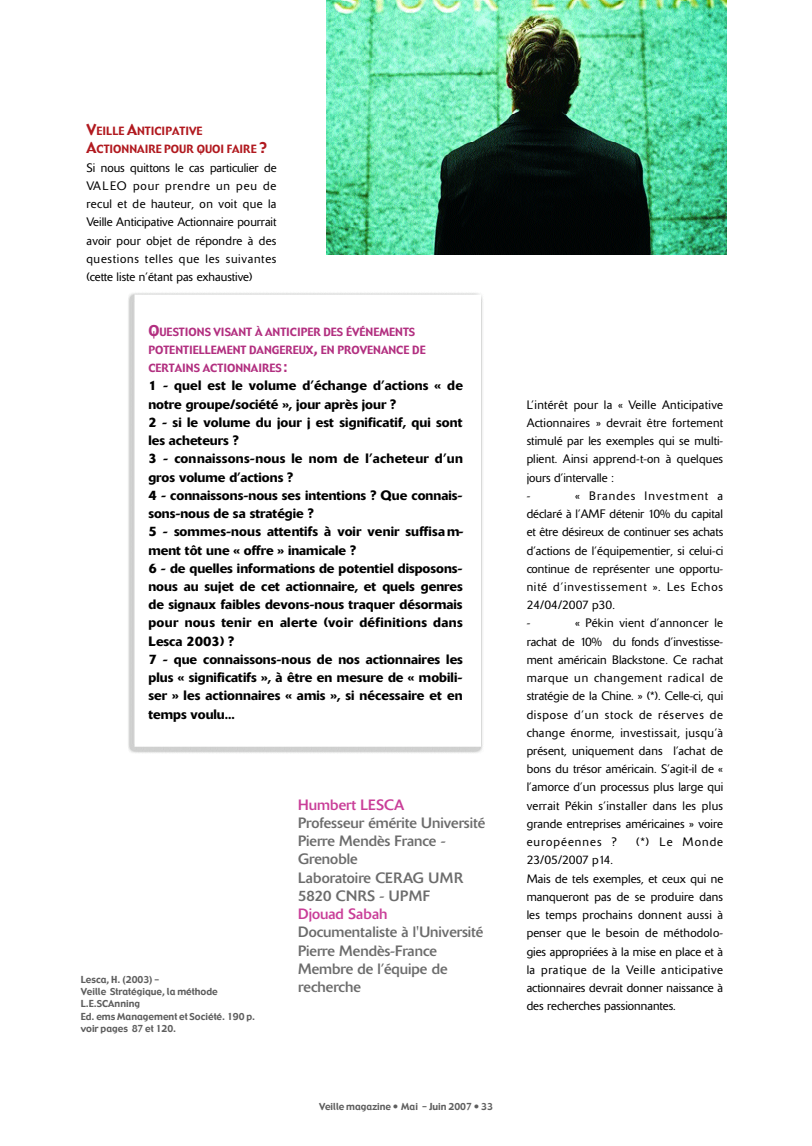
<style>
.page{position:relative;width:812px;height:1146px;background:#fff}
.page>*{position:absolute;margin:0;border:0;box-sizing:border-box;transform-origin:0 0}
.t1{font:14.85px/18.1px "Delta";color:#6c6c6c}
.t2{font:14.85px "Delta";color:#c93e98}
.t3{font:500 13.5px/18.1px "Delta";color:#000}
.t4{font:300 12.15px/18.1px "Delta";letter-spacing:.005em;color:#000}
.t5{font:11.1px/18.3px "Gadget";color:#b22f80}
.t6{font:11.1px/18.5px "Gadget";color:#b1191f}
.t7{font:9.45px/12.1px "Gadget";color:#5e5e5e}
.s1{font-size:14.85px}
</style>
<div class="page">
<img style="left:128px;top:293px;width:355px;height:460px">
<img style="left:326px;top:0;width:400px;height:255px">
<p class="t6" style="left:86px;top:122px;width:182px"><span class="s1">V</span>EILLE <span class="s1">A</span>NTICIPATIVE<br><span class="s1">A</span>CTIONNAIRE POUR QUOI FAIRE <span class="s1">?</span></p>
<p class="t4" style="left:86px;top:159px;width:191px;text-align:justify">Si nous quittons le cas particulier de VA L EO pour prendre un peu de recul et de hauteur, on voit que la Veille Anticipative Actionnaire pourrait avoir pour objet de répondre à des questions telles que les suivantes (cette liste n’étant pas exhaustive)</p>
<p class="t5" style="left:148px;top:322px;width:279px"><span class="s1">Q</span>UESTIONS VISANT À ANTICIPER DES ÉVÉNEMENTS<br>POTENTIELLEMENT DANGEREUX<span class="s1">,</span> EN PROVENANCE DE<br>CERTAINS ACTIONNAIRES <span class="s1">:</span></p>
<p class="t3" style="left:148px;top:378px;width:316px">1 - quel est le volume d’échange d’actions « de notre groupe/société », jour après jour ?<br>2 - si le volume du jour j est significatif, qui sont les acheteurs ?<br>3 - connaissons-nous le nom de l’acheteur d’un gros volume d’actions ?<br>4 - connaissons-nous ses intentions ? Que connais&shy;sons-nous de sa stratégie ?<br>5 - sommes-nous attentifs à voir venir suffisa m&shy;ment tôt une « offre » inamicale ?<br>6 - de quelles informations de potentiel disposons&shy;nous au sujet de cet actionnaire, et quels genres de signaux faibles devons-nous traquer désormais pour nous tenir en alerte (voir définitions dans Lesca 2003) ?<br>7 - que connaissons-nous de nos actionnaires les plus « significatifs », à être en mesure de « mobili&shy;ser » les actionnaires « amis », si nécessaire et en temps voulu...</p>
<p class="t7" style="left:81px;top:973px;width:176px">Lesca, H. (2003) –<br>Veille Stratégique, la méthode<br>L.E.SCAnning<br>Ed. ems Management et Société. 190 p. voir pages 87 et 120.</p>
<p class="t2" style="left:298px;top:799px;width:108px">Humbert LESCA</p>
<p class="t1" style="left:298px;top:815px;width:189px">Professeur émérite Université<br>Pierre Mendès France -<br>Grenoble<br>Laboratoire CERAG UMR<br>5820 CNRS - UPMF</p>
<p class="t2" style="left:298px;top:908px;width:91px">Djouad Sabah</p>
<p class="t1" style="left:298px;top:924px;width:187px">Documentaliste à l'Université<br>Pierre Mendès-France<br>Membre de l’équipe de recherche</p>
<p class="t7" style="left:319px;top:1100px;width:175px">Veille magazine • Mai - Juin 2007 • 33</p>
<p class="t4" style="left:526px;top:396px;width:198px">L’intérêt pour la « Veille Anticipative<br>Actionnaires » devrait être fortement stimulé par les exemples qui se multi&shy;plient. Ainsi apprend-t-on à quelques jours d’intervalle :<br>-</p>
<p class="t4" style="left:526px;top:487px;width:198px;text-indent:49px">« Brandes Investment a déclaré à l’AMF détenir 10% du capital et être désireux de continuer ses achats d’actions de l’équipementier, si celui-ci continue de représenter une opportu&shy;nité d’investissement ». Les Echos<br>24/04/2007 p30.<br>-</p>
<p class="t4" style="left:526px;top:615px;width:198px;text-align:justify;text-indent:49px">« Pékin vient d’annoncer le rachat de 10% du fonds d’investisse&shy;ment américain Blackstone. Ce rachat marque un changement radical de stratégie de la Chine. » (*). Celle-ci, qui dispose d’un stock de réserves de change énorme, investissait, jusqu’à présent, uniquement dans l’achat de bons du trésor américain. S’agit-il de « l’amorce d’un processus plus large qui verrait Pékin s’installer dans les plus grande entreprises américaines » voire e u r o p éennes ?</p>
<p class="t4" style="left:636px;top:834px;width:88px">(*) Le Monde</p>
<p class="t4" style="left:526px;top:852px;width:198px">23/05/2007 p14.<br>Mais de tels exemples, et ceux qui ne manqueront pas de se produire dans les temps prochains donnent aussi à penser que le besoin de méthodolo&shy;gies appropriées à la mise en place et à la pratique de la Veille anticipative actionnaires devrait donner naissance à des recherches passionnantes.</p>
</div>
